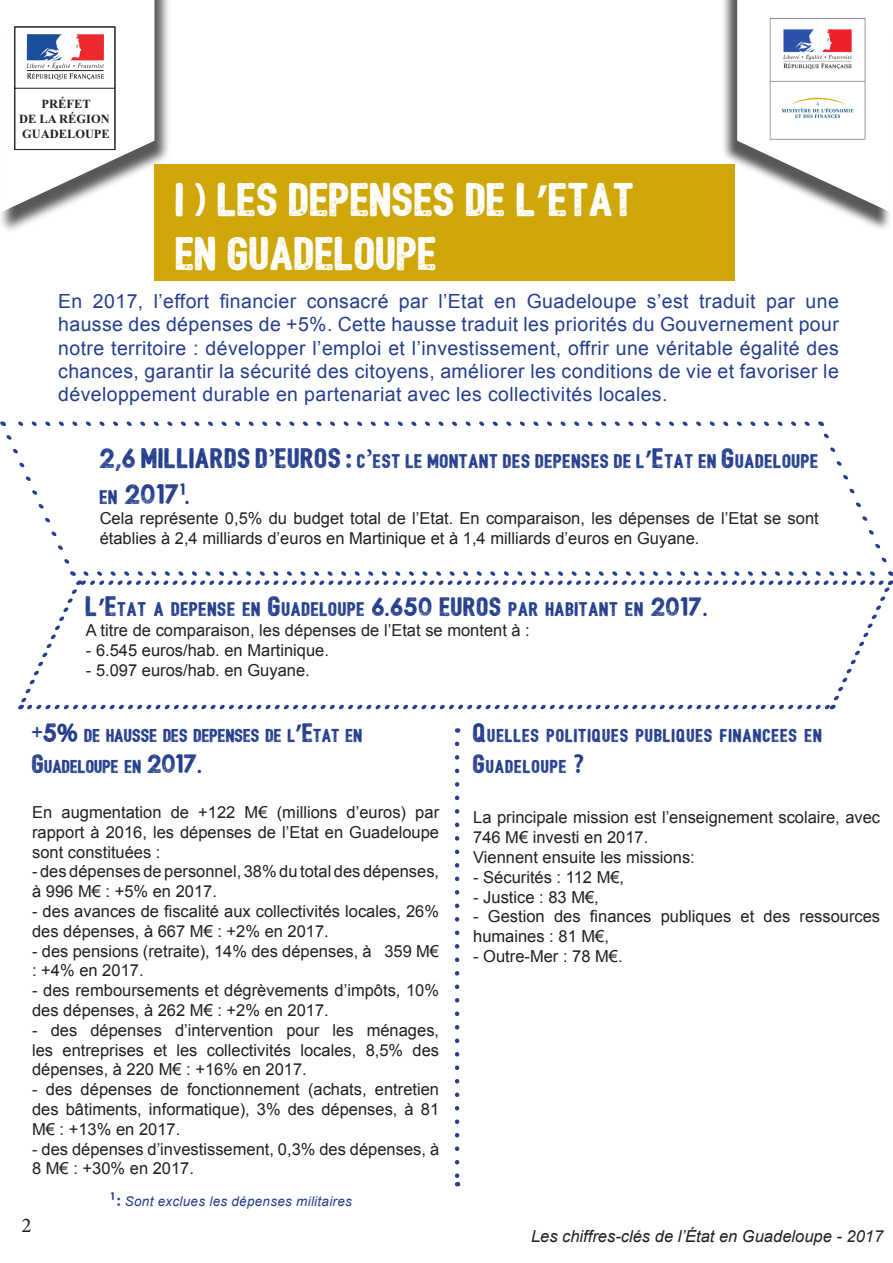
<style>
.page{position:relative;width:893px;height:1263px;background:#fff}
.page>*{position:absolute;margin:0;border:0;box-sizing:border-box;transform-origin:0 0}
.t1{font:45px "Bushcraft textured";color:#fff}
.t2{font:27px "Bushcraft textured";color:#253f8e}
.t3{font:21px "Minion Pro";color:#231f20}
.t4{font:19.5px/23.4px "Arial";letter-spacing:.02em;color:#253f8e;text-align:justify}
.t5{font:18.9px "Bushcraft textured";letter-spacing:.03em;color:#253f8e}
.t6{font:17.85px/30.6px "Bushcraft textured";color:#253f8e}
.t7{font:17.85px/30.6px "Bushcraft textured";letter-spacing:.045em;color:#253f8e}
.t8{font:16.5px/19.8px "Arial";color:#231f20}
.t9{font:italic 16.5px "Arial";color:#231f20}
.t10{font:italic 13.5px "Arial";letter-spacing:.02em;color:#253f8e}
.t11{font:700 12.45px/14.9px "Times New Roman";color:#231f20;text-align:center}
.s1{font-family:"Myriad Pro";font-weight:700}
.s2{font-size:27px}
.s3{font-family:"Minion Pro";font-weight:700;font-stretch:condensed;font-size:27px}
.s4{font-size:25.5px}
.s5{font-family:"Myriad Pro";font-weight:700;font-size:25.5px}
.s6{font-size:18.9px}
.s7{font-family:"Bushcraft textured";font-style:normal;font-size:15px}
</style>
<div class="page">
<svg style="left:2px;top:421px;width:891px;height:288px"></svg>
<div style="left:154px;top:164px;width:581px;height:117px;background:#d0a708"></div>
<div style="left:721px;top:0;width:170px;height:232px;background:#231f20;opacity:.75"></div>
<svg style="left:737px;top:0;width:154px;height:213px"></svg>
<div style="left:0;top:0;width:171px;height:234px;background:#231f20;opacity:.75"></div>
<svg style="left:0;top:0;width:154px;height:213px"></svg>
<img style="left:767px;top:18px;width:101px;height:123px">
<svg style="left:455px;top:744px;width:4px;height:442px"></svg>
<p class="t11" style="left:19px;top:96px;width:92px">PRÉFET<br>DE LA RÉGION<br>GUADELOUPE</p>
<p class="t1" style="left:176px;top:181px;width:461px">I ) LES DEPENSES DE L<span class="s1">’</span>ETAT</p>
<p class="t1" style="left:176px;top:235px;width:264px">EN GUADELOUPE</p>
<p class="t4" style="left:58px;top:290px;width:782px">En 2017, l’effort financier consacré par l’Etat en Guadeloupe s’est traduit par une hausse des dépenses de +5%. Cette hausse traduit les priorités du Gouvernement pour notre territoire : développer l’emploi et l’investissement, offrir une véritable égalité des chances, garantir la sécurité des citoyens, améliorer les conditions de vie et favoriser le développement durable en partenariat avec les collectivités locales.</p>
<p class="t5" style="left:100px;top:453px;width:720px"><span class="s2">2,6 MILLIARDS D</span><span class="s3">’</span><span class="s2">EUROS</span> <span class="s4">:</span> C<span class="s3">’</span>EST LE MONTANT DES DEPENSES DE L<span class="s5">’</span><span class="s2">E</span>TAT EN <span class="s2">G</span>UADELOUPE</p>
<p class="t2" style="left:100px;top:483px;width:92px"><span class="s6">EN</span> 2017<sup>1</sup><span class="s4">.</span></p>
<p class="t8" style="left:100px;top:508px;width:721px">Cela représente 0,5% du budget total de l’Etat. En comparaison, les dépenses de l’Etat se sont établies à 2,4 milliards d’euros en Martinique et à 1,4 milliards d’euros en Guyane.</p>
<p class="t5" style="left:86px;top:601px;width:623px"><span class="s2">L</span><span class="s5">’</span><span class="s2">E</span>TAT A DEPENSE EN <span class="s2">G</span>UADELOUPE <span class="s4">6.650 EUROS</span> PAR HABITANT EN <span class="s4">2017.</span></p>
<p class="t8" style="left:86px;top:620px;width:445px">A titre de comparaison, les dépenses de l’Etat se montent à :</p>
<p class="t8" style="left:86px;top:640px;width:245px">- 6.545 euros/hab. en Martinique.</p>
<p class="t8" style="left:86px;top:660px;width:225px">- 5.097 euros/hab. en Guyane.</p>
<p class="t6" style="left:32px;top:721px;width:332px"><span class="s4">+5%</span> DE HAUSSE DES DEPENSES DE L<span class="s5">’</span><span class="s4">E</span>TAT EN<br><span class="s4">G</span>UADELOUPE EN <span class="s4">2017</span><span class="s4">.</span></p>
<p class="t8" style="left:32px;top:802px;width:408px;text-align:justify">En augmentation de +122 M€ (millions d’euros) par rapport à 2016, les dépenses de l’Etat en Guadeloupe sont constituées :</p>
<p class="t8" style="left:32px;top:862px;width:408px">- des dépenses de personnel, 38% du total des dépenses, à 996 M€ : +5% en 2017.</p>
<p class="t8" style="left:32px;top:901px;width:408px">- des avances de fiscalité aux collectivités locales, 26% des dépenses, à 667 M€ : +2% en 2017.</p>
<p class="t8" style="left:32px;top:941px;width:408px">- des pensions (retraite), 14% des dépenses, à 359 M€ : +4% en 2017.</p>
<p class="t8" style="left:32px;top:980px;width:408px">- des remboursements et dégrèvements d’impôts, 10% des dépenses, à 262 M€ : +2% en 2017.</p>
<p class="t8" style="left:32px;top:1020px;width:409px;text-align:justify">- des dépenses d’intervention pour les ménages, les entreprises et les collectivités locales, 8,5% des dépenses, à 220 M€ : +16% en 2017.</p>
<p class="t8" style="left:32px;top:1079px;width:408px;text-align:justify">- des dépenses de fonctionnement (achats, entretien des bâtiments, informatique), 3% des dépenses, à 81<br>M€ : +13% en 2017.</p>
<p class="t8" style="left:32px;top:1139px;width:408px">- des dépenses d’investissement, 0,3% des dépenses, à<br>8 M€ : +30% en 2017.</p>
<p class="t3" style="left:22px;top:1211px;width:12px">2</p>
<p class="t10" style="left:111px;top:1193px;width:242px"><sup>1</sup> <span class="s7">:</span> Sont exclues les dépenses militaires</p>
<p class="t7" style="left:473px;top:721px;width:33px"><span class="s4">Q</span>UELLE</p>
<p class="t7" style="left:473px;top:721px;width:351px;text-indent:58px">S POLITIQUES PUBLIQUES FINANCEES EN<br><span class="s4">G</span>UADELOUPE <span class="s4">?</span></p>
<p class="t8" style="left:473px;top:808px;width:408px">La principale mission est l’enseignement scolaire, avec<br>746 M€ investi en 2017.</p>
<p class="t8" style="left:473px;top:847px;width:223px">Viennent ensuite les missions:</p>
<p class="t8" style="left:473px;top:867px;width:153px">- Sécurités : 112 M€,</p>
<p class="t8" style="left:473px;top:887px;width:127px">- Justice : 83 M€,</p>
<p class="t8" style="left:473px;top:907px;width:408px">- Gestion des finances publiques et des ressources humaines : 81 M€,</p>
<p class="t8" style="left:473px;top:946px;width:151px">- Outre-Mer : 78 M€.</p>
<p class="t9" style="left:531px;top:1226px;width:354px">Les chiffres-clés de l’État en Guadeloupe - 2017</p>
</div>
